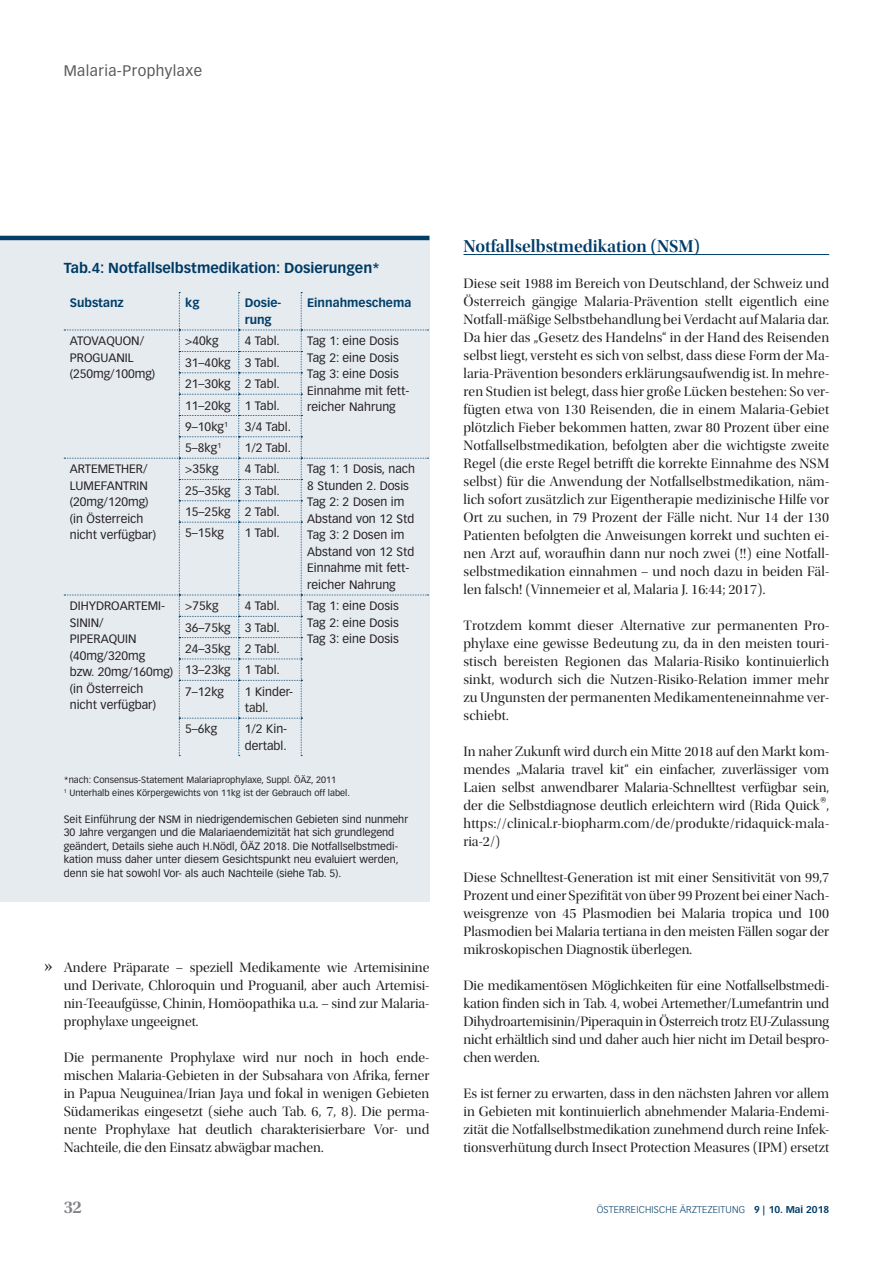
<style>
.page{position:relative;width:893px;height:1263px;background:#fff}
.page>*{position:absolute;margin:0;border:0;box-sizing:border-box;transform-origin:0 0}
.t1{font:33px "Utopia Std Disp";color:#231f20}
.t2{font:19.5px "Utopia Std";color:#231f20}
.t3{font:18px "Utopia Std Semibold Disp";color:#003d68}
.t4{font:18px "Utopia Std Semibold Subh";color:#808285}
.t5{font:15px "Vectora LT Std";letter-spacing:.03em;color:#57585a}
.t6{font:14.25px/18px "Utopia Std Disp";color:#231f20;text-align:justify}
.t7{font:700 14.25px "Vectora LT Std";color:#003b65}
.t8{font:12px/16.5px "Vectora LT Std";color:#231f20}
.t9{font:700 12px/16.5px "Vectora LT Std";color:#003d68}
.t10{font:10.5px/13.5px "Vectora LT Std";color:#231f20}
.t11{font:300 9.75px "Vectora LT Std";letter-spacing:.02em;color:#003d68}
.t12{font:9px/13.5px "Vectora LT Std";color:#231f20}
.s1{font-weight:700}
</style>
<div class="page">
<hr style="left:463px;top:254px;width:366px;height:1px;background:#003d68">
<hr style="left:0;top:236px;width:429px;height:4px;background:#003d68">
<div style="left:0;top:240px;width:429px;height:661px;background:#e6ebf0"></div>
<svg style="left:64px;top:292px;width:365px;height:464px"></svg>
<p class="t5" style="left:64px;top:61px;width:140px">Malaria-Prophylaxe</p>
<p class="t7" style="left:64px;top:260px;width:317px">Tab.4: Notfallselbstmedikation: Dosierungen*</p>
<p class="t9" style="left:70px;top:295px;width:56px">Substanz</p>
<p class="t9" style="left:185px;top:295px;width:16px">kg</p>
<p class="t9" style="left:245px;top:295px;width:38px">Dosie&shy;rung</p>
<p class="t9" style="left:307px;top:295px;width:106px">Einnahmeschema</p>
<p class="t8" style="left:70px;top:333px;width:87px">ATOVAQUON/<br>PROGUANIL (250mg/100mg)</p>
<p class="t8" style="left:185px;top:333px;width:35px">&gt;40kg</p>
<p class="t8" style="left:245px;top:333px;width:37px">4 Tabl.</p>
<p class="t8" style="left:307px;top:333px;width:104px">Tag 1: eine Dosis<br>Tag 2: eine Dosis<br>Tag 3: eine Dosis<br>Einnahme mit fett&shy;reicher Nahrung</p>
<p class="t8" style="left:185px;top:352px;width:96px;line-height:21.3px;text-align:justify">31–40kg 3 Tabl.<br>21–30kg 2 Tabl.<br>11–20kg 1 Tabl.<br>9–10kg<sup>1</sup></p>
<p class="t8" style="left:245px;top:418px;width:48px">3/4 Tabl.</p>
<p class="t8" style="left:185px;top:440px;width:37px">5–8kg<sup>1</sup></p>
<p class="t8" style="left:245px;top:440px;width:48px">1/2 Tabl.</p>
<p class="t8" style="left:70px;top:461px;width:88px">ARTEMETHER/<br>LUMEFANTRIN (20mg/120mg) (in Österreich nicht verfügbar)</p>
<p class="t8" style="left:185px;top:461px;width:35px">&gt;35kg</p>
<p class="t8" style="left:245px;top:461px;width:37px">4 Tabl.</p>
<p class="t8" style="left:307px;top:461px;width:109px">Tag 1: 1 Dosis, nach<br>8 Stunden 2. Dosis<br>Tag 2: 2 Dosen im<br>Abstand von 12 Std<br>Tag 3: 2 Dosen im<br>Abstand von 12 Std<br>Einnahme mit fett&shy;reicher Nahrung</p>
<p class="t8" style="left:185px;top:480px;width:96px;line-height:21.3px;text-align:justify">25–35kg 3 Tabl.<br>15–25kg 2 Tabl.<br>5–15kg</p>
<p class="t8" style="left:245px;top:525px;width:37px">1 Tabl.</p>
<p class="t8" style="left:70px;top:598px;width:105px">DIHYDROARTEMI-<br>SININ/<br>PIPERAQUIN (40mg/320mg<br>bzw. 20mg/160mg) (in Österreich nicht verfügbar)</p>
<p class="t8" style="left:185px;top:598px;width:35px">&gt;75kg</p>
<p class="t8" style="left:245px;top:598px;width:37px">4 Tabl.</p>
<p class="t8" style="left:307px;top:598px;width:93px;text-align:justify">Tag 1: eine Dosis Tag 2: eine Dosis Tag 3: eine Dosis</p>
<p class="t8" style="left:185px;top:617px;width:96px;line-height:21.3px;text-align:justify">36–75kg 3 Tabl.<br>24–35kg 2 Tabl.<br>13–23kg 1 Tabl.<br>7–12kg</p>
<p class="t8" style="left:245px;top:683px;width:50px">1 Kinder&shy;tabl.</p>
<p class="t8" style="left:185px;top:721px;width:34px">5–6kg</p>
<p class="t8" style="left:245px;top:721px;width:44px">1/2 Kin&shy;dertabl.</p>
<p class="t12" style="left:64px;top:773px;width:288px">*nach: Consensus-Statement Malariaprophylaxe, Suppl. ÖÄZ, 2011<br><sup>1</sup> Unterhalb eines Körpergewichts von 11kg ist der Gebrauch off label.</p>
<p class="t10" style="left:64px;top:812px;width:346px">Seit Einführung der NSM in niedrigendemischen Gebieten sind nunmehr 30 Jahre vergangen und die Malariaendemizität hat sich grundlegend geändert, Details siehe auch H.Nödl, ÖÄZ 2018. Die Notfallselbstmedi&shy;kation muss daher unter diesem Gesichtspunkt neu evaluiert werden, denn sie hat sowohl Vor- als auch Nachteile (siehe Tab. 5).</p>
<h2 class="t2" style="left:44px;top:956px;width:10px">»</h2>
<p class="t6" style="left:64px;top:959px;width:367px">Andere Präparate – speziell Medikamente wie Artemisinine und Derivate, Chloroquin und Proguanil, aber auch Artemisi&shy;nin-Teeaufgüsse, Chinin, Homöopathika u.a. – sind zur Malaria&shy;prophylaxe ungeeignet.</p>
<p class="t6" style="left:64px;top:1049px;width:367px">Die permanente Prophylaxe wird nur noch in hoch ende&shy;mischen Malaria-Gebieten in der Subsahara von Afrika, ferner in Papua Neuguinea/Irian Jaya und fokal in wenigen Gebieten Südamerikas eingesetzt (siehe auch Tab. 6, 7, 8). Die perma&shy;nente Prophylaxe hat deutlich charakterisierbare Vor- und Nachteile, die den Einsatz abwägbar machen.</p>
<p class="t3" style="left:463px;top:236px;width:239px">Notfallselbstmedikation (NSM)</p>
<p class="t6" style="left:463px;top:275px;width:367px">Diese seit 1988 im Bereich von Deutschland, der Schweiz und Österreich gängige Malaria-Prävention stellt eigentlich eine Notfall-mäßige Selbstbehandlung bei Verdacht auf Malaria dar.<br>Da hier das „Gesetz des Handelns“ in der Hand des Reisenden selbst liegt, versteht es sich von selbst, dass diese Form der Ma&shy;laria-Prävention besonders erklärungsaufwendig ist. In mehre&shy;ren Studien ist belegt, dass hier große Lücken bestehen: So ver&shy;fügten etwa von 130 Reisenden, die in einem Malaria-Gebiet plötzlich Fieber bekommen hatten, zwar 80 Prozent über eine Notfallselbstmedikation, befolgten aber die wichtigste zweite Regel (die erste Regel betrifft die korrekte Einnahme des NSM selbst) für die Anwendung der Notfallselbstmedikation, näm&shy;lich sofort zusätzlich zur Eigentherapie medizinische Hilfe vor Ort zu suchen, in 79 Prozent der Fälle nicht. Nur 14 der 130<br>Patienten befolgten die Anweisungen korrekt und suchten ei&shy;nen Arzt auf, woraufhin dann nur noch zwei (!!) eine Notfall&shy;selbstmedikation einnahmen – und noch dazu in beiden Fäl&shy;len falsch! (Vinnemeier et al, Malaria J. 16:44; 2017).</p>
<p class="t6" style="left:463px;top:617px;width:367px">Trotzdem kommt dieser Alternative zur permanenten Pro&shy;phylaxe eine gewisse Bedeutung zu, da in den meisten touri&shy;stisch bereisten Regionen das Malaria-Risiko kontinuierlich sinkt, wodurch sich die Nutzen-Risiko-Relation immer mehr zu Ungunsten der permanenten Medikamenteneinnahme ver&shy;schiebt.</p>
<p class="t6" style="left:463px;top:743px;width:367px">In naher Zukunft wird durch ein Mitte 2018 auf den Markt kom&shy;mendes „Malaria travel kit“ ein einfacher, zuverlässiger vom Laien selbst anwendbarer Malaria-Schnelltest verfügbar sein, der die Selbstdiagnose deutlich erleichtern wird (Rida Quick</p>
<h1 class="t1" style="left:820px;top:791px;width:8px">®</h1>
<p class="t6" style="left:463px;top:797px;width:367px;text-indent:363px">, https://clinical.r-biopharm.com/de/produkte/ridaquick-mala&shy;ria-2/)</p>
<p class="t6" style="left:463px;top:869px;width:367px">Diese Schnelltest-Generation ist mit einer Sensitivität von 99,7<br>Prozent und einer Spezifität von über 99 Prozent bei einer Nach&shy;weisgrenze von 45 Plasmodien bei Malaria tropica und 100<br>Plasmodien bei Malaria tertiana in den meisten Fällen sogar der mikroskopischen Diagnostik überlegen.</p>
<p class="t6" style="left:463px;top:977px;width:367px">Die medikamentösen Möglichkeiten für eine Notfallselbstmedi&shy;kation finden sich in Tab. 4, wobei Artemether/Lumefantrin und Dihydroartemisinin/Piperaquin in Österreich trotz EU-Zulassung nicht erhältlich sind und daher auch hier nicht im Detail bespro&shy;chen werden.</p>
<p class="t6" style="left:463px;top:1085px;width:367px">Es ist ferner zu erwarten, dass in den nächsten Jahren vor allem in Gebieten mit kontinuierlich abnehmender Malaria-Endemi&shy;zität die Notfallselbstmedikation zunehmend durch reine Infek&shy;tionsverhütung durch Insect Protection Measures (IPM) ersetzt</p>
<p class="t4" style="left:64px;top:1197px;width:19px">32</p>
<p class="t11" style="left:597px;top:1204px;width:234px">ÖSTERREICHISCHE ÄRZTEZEITUNG <span class="s1">9 | 10. Mai 2018</span></p>
</div>
